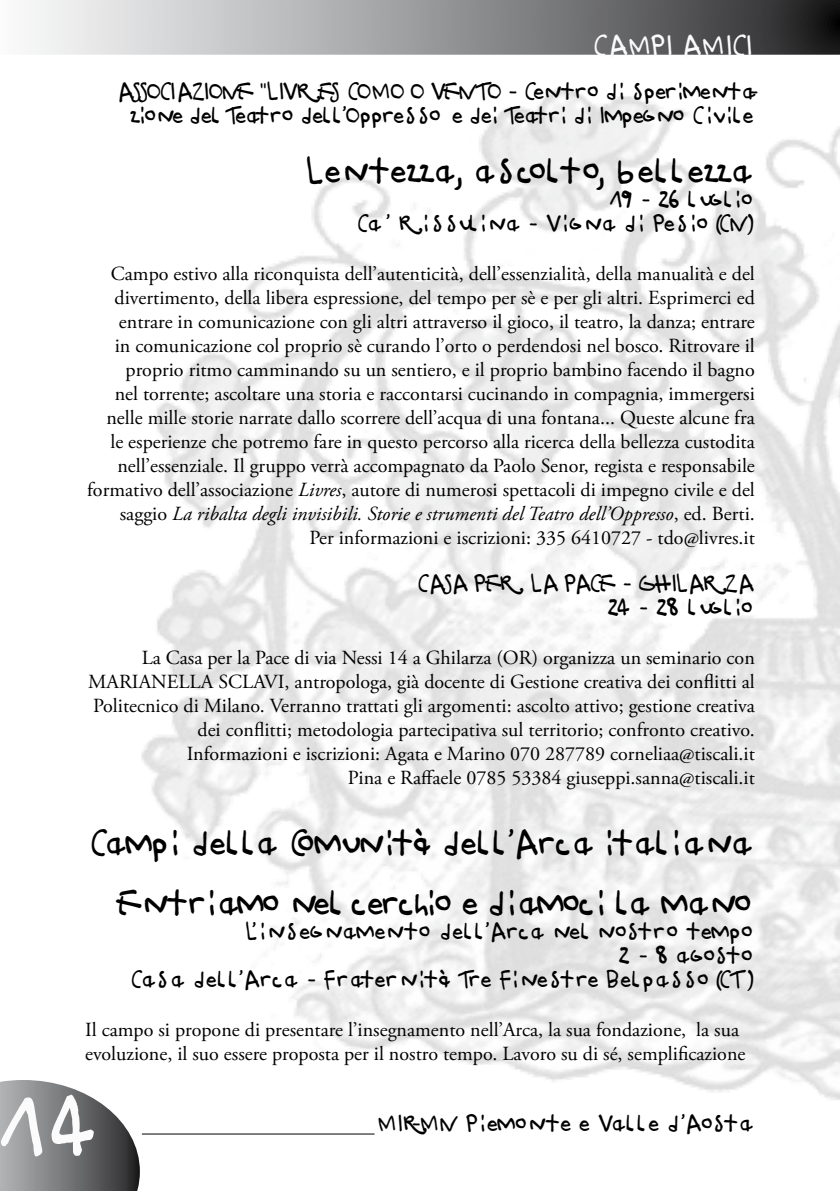
<style>
.page{position:relative;width:840px;height:1191px;background:#fff}
.page>*{position:absolute;margin:0;border:0;box-sizing:border-box;transform-origin:0 0}
.t1{font:72px "sonomaleducata";color:#fbfbfb}
.t2{font:30px/60px "sonomaleducata";letter-spacing:-.15em;color:#000;text-align:right}
.t3{font:24px "sonomaleducata";letter-spacing:-.095em;color:#fbfbfc}
.t4{font:20px/24px "Adobe Garamond Pro";color:#000;text-align:right}
.t5{font:20px/24px "sonomaleducata";letter-spacing:-.15em;color:#000;text-align:center}
.t6{font:20px/24px "sonomaleducata";letter-spacing:-.13em;color:#000;text-align:right}
.t7{font:20px "sonomaleducata";letter-spacing:-.1em;color:#000}
.s1{font-style:italic}
</style>
<div class="page">
<svg style="left:33px;top:0;width:806px;height:55px;background:#929394"></svg>
<svg style="left:0;top:1080px;width:140px;height:111px;background:#828385"></svg>
<img style="left:91px;top:88px;width:748px;height:1064px">
<p class="t3" style="left:590px;top:34px;width:166px">CAMPI AMICI</p>
<p class="t5" style="left:117px;top:80px;width:643px">ASSOCIAZIONE "LIVRES COMO O VENTO - Centro di sperimenta&shy;zione del Teatro dell'Oppresso e dei Teatri di Impegno Civile</p>
<h2 class="t2" style="left:304px;top:143px;width:452px">Lentezza, ascolto, bellezza</h2>
<p class="t6" style="left:354px;top:188px;width:401px">19 - 26 l ugl io<br>Ca' Rissulina - Vigna di Pesio (CN)</p>
<p class="t4" style="left:87px;top:262px;width:668px">Campo estivo alla riconquista dell’autenticità, dell’essenzialità, della manualità e del divertimento, della libera espressione, del tempo per sè e per gli altri. Esprimerci ed entrare in comunicazione con gli altri attraverso il gioco, il teatro, la danza; entrare<br>in comunicazione col proprio sè curando l’orto o perdendosi nel bosco. Ritrovare il proprio ritmo camminando su un sentiero, e il proprio bambino facendo il bagno<br>nel torrente; ascoltare una storia e raccontarsi cucinando in compagnia, immergersi nelle mille storie narrate dallo scorrere dell’acqua di una fontana... Queste alcune fra<br>le esperienze che potremo fare in questo percorso alla ricerca della bellezza custodita nell’essenziale. Il gruppo verrà accompagnato da Paolo Senor, regista e responsabile formativo dell’associazione <span class="s1">Livres</span>, autore di numerosi spettacoli di impegno civile e del saggio <span class="s1">La ribalta degli invisibili. Storie e strumenti del Teatro dell’Oppresso</span>, ed. Berti.<br>Per informazioni e iscrizioni: 335 6410727 - tdo@livres.it</p>
<p class="t5" style="left:415px;top:572px;width:341px;text-align:right">CASA PER LA PACE - GHILARZA<br>24 - 28 luglio</p>
<p class="t4" style="left:88px;top:646px;width:667px">La Casa per la Pace di via Nessi 14 a Ghilarza (OR) organizza un seminario con MARIANELLA SCLAVI, antropologa, già docente di Gestione creativa dei conflitti al Politecnico di Milano. Verranno trattati gli argomenti: ascolto attivo; gestione creativa dei conflitti; metodologia partecipativa sul territorio; confronto creativo.<br>Informazioni e iscrizioni: Agata e Marino 070 287789 corneliaa@tiscali.it<br>Pina e Raffaele 0785 53384 giuseppi.sanna@tiscali.it</p>
<h2 class="t2" style="left:87px;top:815px;width:669px">Campi della Comunità dell'Arca italiana<br>Entriamo nel cerchio e diamoci la mano</h2>
<p class="t6" style="left:128px;top:920px;width:627px">L'insegnamento dell'Arca nel nostro tempo<br>2 - 8 agosto<br>Casa dell'Arca - Fraternità Tre Finestre Belpasso (CT)</p>
<p class="t4" style="left:85px;top:1018px;width:661px;text-align:left">Il campo si propone di presentare l’insegnamento nell’Arca, la sua fondazione, la sua evoluzione, il suo essere proposta per il nostro tempo. Lavoro su di sé, semplificazione</p>
<h1 class="t1" style="left:-4px;top:1090px;width:107px">14</h1>
<p class="t7" style="left:376px;top:1113px;width:380px">MIR-MN Piemonte e Valle d'Aosta</p>
</div>
